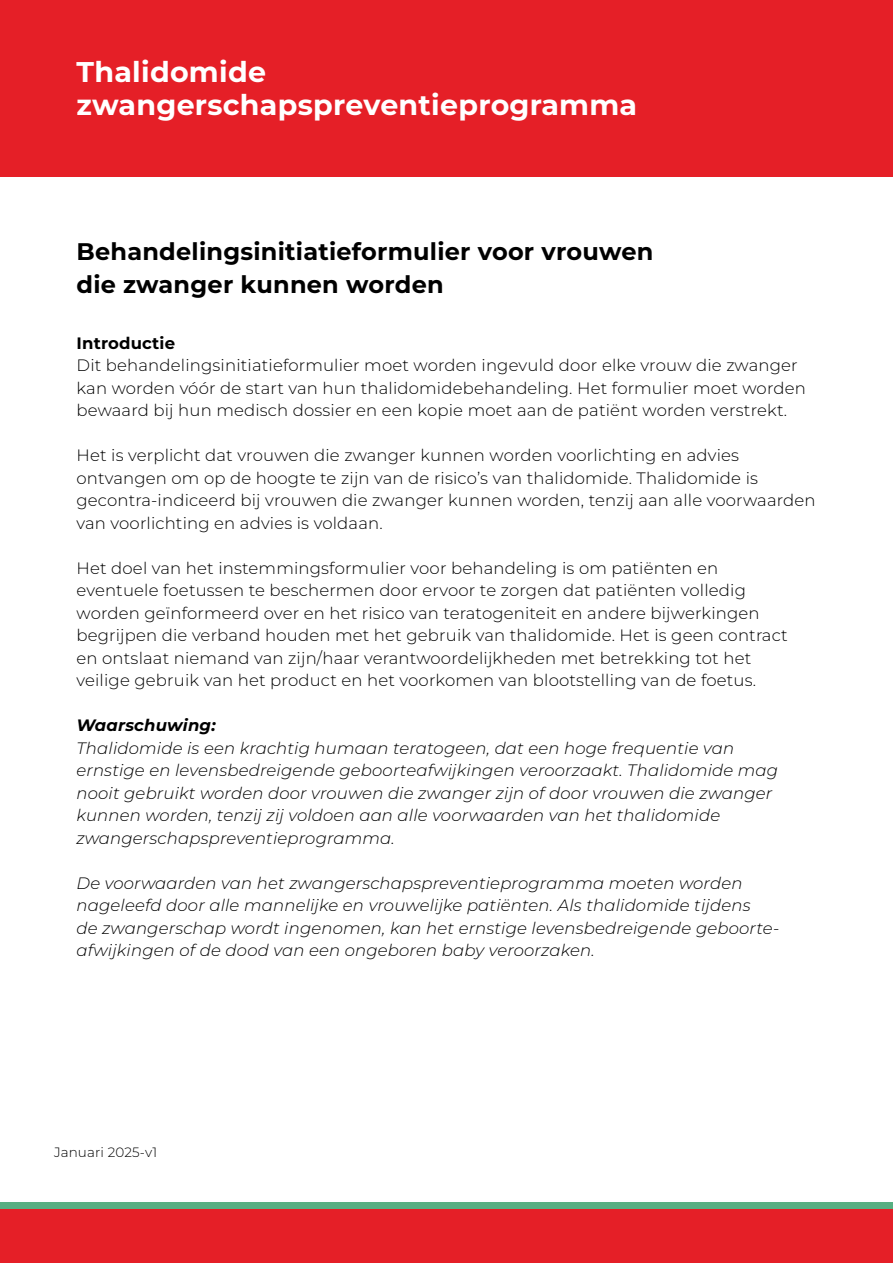
<style>
.page{position:relative;width:893px;height:1263px;background:#fff}
.page>*{position:absolute;margin:0;border:0;box-sizing:border-box;transform-origin:0 0}
.t1{font:700 28.5px/33px "Montserrat";letter-spacing:.01em;color:#fff}
.t2{font:700 24px/33px "Montserrat";letter-spacing:.01em;color:#000}
.t3{font:300 16.5px/22.5px "Montserrat";letter-spacing:.01em;color:#000}
.t4{font:italic 300 16.5px/22.5px "Montserrat";letter-spacing:.01em;color:#000}
.t5{font:italic 700 16.5px "Montserrat";letter-spacing:.01em;color:#000}
.t6{font:700 16.5px "Montserrat";letter-spacing:.01em;color:#000}
.t7{font:300 13.5px "Montserrat";letter-spacing:.01em;color:#000}
</style>
<div class="page">
<div style="left:0;top:0;width:893px;height:176px;background:#e51f27"></div>
<div style="left:0;top:1209px;width:893px;height:54px;background:#e51f27"></div>
<div style="left:0;top:1202px;width:893px;height:7px;background:#57af82"></div>
<h1 class="t1" style="left:77px;top:54px;width:562px">Thalidomide zwangerschapspreventieprogramma</h1>
<h2 class="t2" style="left:77px;top:234px;width:578px">Behandelingsinitiatieformulier voor vrouwen die zwanger kunnen worden</h2>
<p class="t6" style="left:77px;top:331px;width:100px">Introductie</p>
<p class="t3" style="left:77px;top:353px;width:731px">Dit behandelingsinitiatieformulier moet worden ingevuld door elke vrouw die zwanger kan worden vóór de start van hun thalidomidebehandeling. Het formulier moet worden bewaard bij hun medisch dossier en een kopie moet aan de patiënt worden verstrekt.</p>
<p class="t3" style="left:77px;top:443px;width:741px">Het is verplicht dat vrouwen die zwanger kunnen worden voorlichting en advies ontvangen om op de hoogte te zijn van de risico’s van thalidomide. Thalidomide is gecontra-indiceerd bij vrouwen die zwanger kunnen worden, tenzij aan alle voorwaarden van voorlichting en advies is voldaan.</p>
<p class="t3" style="left:77px;top:556px;width:713px">Het doel van het instemmingsformulier voor behandeling is om patiënten en eventuele foetussen te beschermen door ervoor te zorgen dat patiënten volledig worden geïnformeerd over en het risico van teratogeniteit en andere bijwerkingen begrijpen die verband houden met het gebruik van thalidomide. Het is geen contract en ontslaat niemand van zijn/haar verantwoordelijkheden met betrekking tot het veilige gebruik van het product en het voorkomen van blootstelling van de foetus.</p>
<p class="t5" style="left:77px;top:713px;width:141px">Waarschuwing:</p>
<p class="t4" style="left:77px;top:736px;width:703px">Thalidomide is een krachtig humaan teratogeen, dat een hoge frequentie van ernstige en levensbedreigende geboorteafwijkingen veroorzaakt. Thalidomide mag nooit gebruikt worden door vrouwen die zwanger zijn of door vrouwen die zwanger kunnen worden, tenzij zij voldoen aan alle voorwaarden van het thalidomide zwangerschapspreventieprogramma.</p>
<p class="t4" style="left:77px;top:871px;width:704px">De voorwaarden van het zwangerschapspreventieprogramma moeten worden nageleefd door alle mannelijke en vrouwelijke patiënten. Als thalidomide tijdens<br>de zwangerschap wordt ingenomen, kan het ernstige levensbedreigende geboorte&shy;afwijkingen of de dood van een ongeboren baby veroorzaken.</p>
<p class="t7" style="left:54px;top:1143px;width:105px">Januari 2025-v1</p>
</div>
